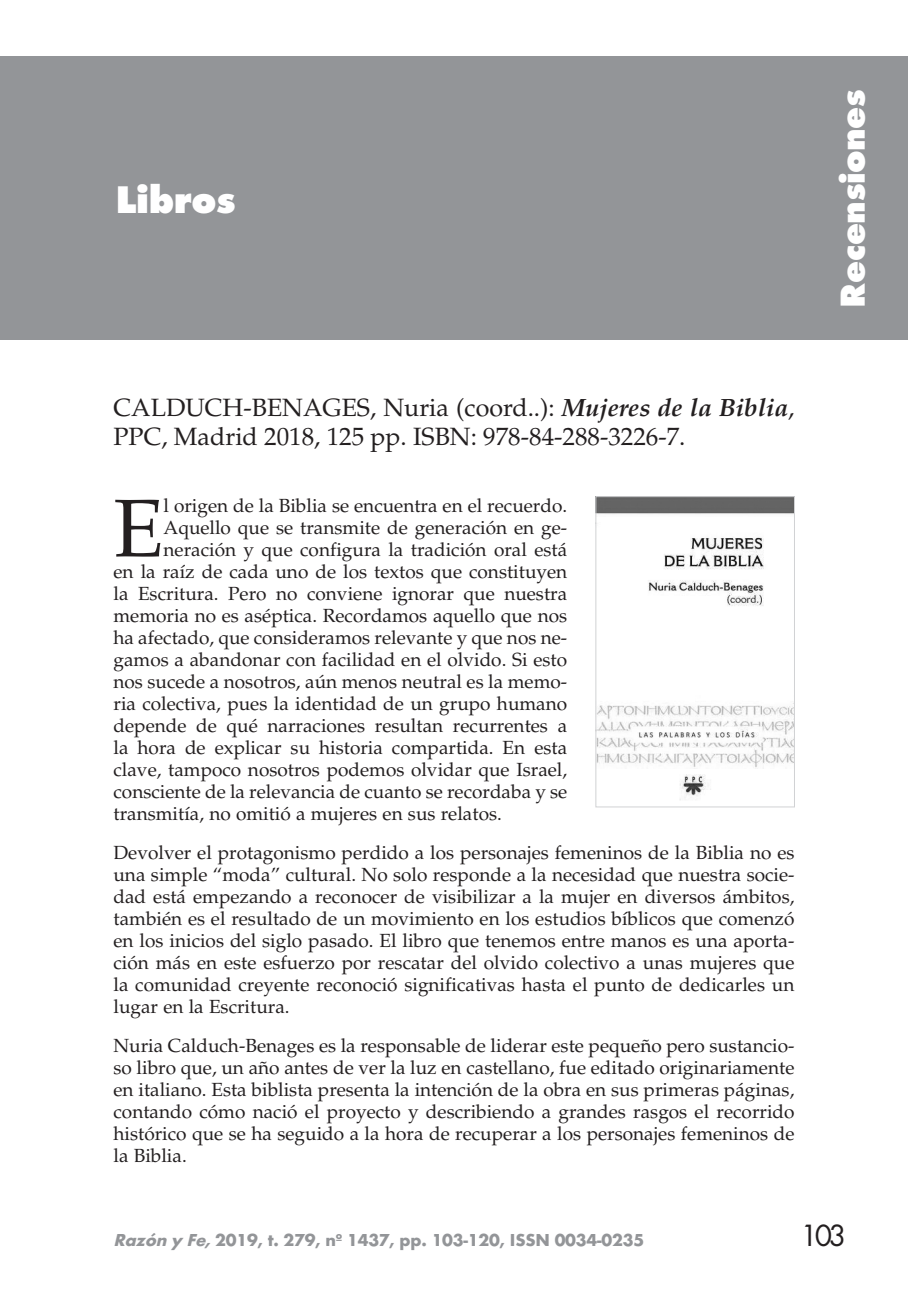
<style>
.page{position:relative;width:908px;height:1304px;background:#fff}
.page>*{position:absolute;margin:0;border:0;box-sizing:border-box;transform-origin:0 0}
.t1{font:81.8px "Palatino";color:#231f20}
.t2{font:800 40px "Futura T";letter-spacing:-.01em;color:#fff}
.t3{font:800 36px "Futura T";letter-spacing:-.01em;color:#fff}
.t4{font:32px "Futura T";color:#231f20}
.t5{font:25px/29px "Palatino";color:#231f20}
.t6{font:19px/22px "Palatino";color:#231f20;text-align:justify}
.t7{font:700 18px "Futura T";letter-spacing:-.01em;color:#939598}
.s1{font-weight:700;font-style:italic}
.s2{font-style:italic}
</style>
<div class="page">
<div style="left:0;top:57px;width:907px;height:283px;background:#939598"></div>
<img style="left:597px;top:498px;width:195px;height:302px">
<div style="left:595px;top:496px;width:199px;height:311px;border:1px solid #d1d2d4"></div>
<h2 class="t2" style="left:115px;top:176px;width:122px">Libros</h2>
<h3 class="t5" style="left:113px;top:393px;width:682px">CALDUCH-BENAGES, Nuria (coord..): <span class="s1">Mujeres de la Biblia</span>,<br>PPC, Madrid 2018, 125 pp. ISBN: 978-84-288-3226-7.</h3>
<h1 class="t1" style="left:113px;top:481px;width:52px">E</h1>
<p class="t6" style="left:163px;top:495px;width:405px">l origen de la Biblia se encuentra en el recuerdo.</p>
<p class="t6" style="left:163px;top:517px;width:405px">Aquello que se transmite de generación en ge-</p>
<p class="t6" style="left:163px;top:539px;width:405px">neración y que configura la tradición oral está</p>
<p class="t6" style="left:113px;top:561px;width:455px">en la raíz de cada uno de los textos que constituyen</p>
<p class="t6" style="left:113px;top:583px;width:455px">la Escritura. Pero no conviene ignorar que nuestra</p>
<p class="t6" style="left:113px;top:605px;width:455px">memoria no es aséptica. Recordamos aquello que nos</p>
<p class="t6" style="left:113px;top:627px;width:455px">ha afectado, que consideramos relevante y que nos ne-</p>
<p class="t6" style="left:113px;top:649px;width:455px">gamos a abandonar con facilidad en el olvido. Si esto</p>
<p class="t6" style="left:113px;top:671px;width:455px">nos sucede a nosotros, aún menos neutral es la memo-</p>
<p class="t6" style="left:113px;top:693px;width:455px">ria colectiva, pues la identidad de un grupo humano</p>
<p class="t6" style="left:113px;top:715px;width:455px">depende de qué narraciones resultan recurrentes a</p>
<p class="t6" style="left:113px;top:737px;width:455px">la hora de explicar su historia compartida. En esta</p>
<p class="t6" style="left:113px;top:759px;width:455px">clave, tampoco nosotros podemos olvidar que Israel,</p>
<p class="t6" style="left:113px;top:781px;width:455px">consciente de la relevancia de cuanto se recordaba y se</p>
<p class="t6" style="left:113px;top:803px;width:389px">transmitía, no omitió a mujeres en sus relatos.</p>
<p class="t6" style="left:113px;top:842px;width:682px">Devolver el protagonismo perdido a los personajes femeninos de la Biblia no es una simple “moda” cultural. No solo responde a la necesidad que nuestra socie&shy;dad está empezando a reconocer de visibilizar a la mujer en diversos ámbitos, también es el resultado de un movimiento en los estudios bíblicos que comenzó en los inicios del siglo pasado. El libro que tenemos entre manos es una aporta&shy;ción más en este esfuerzo por rescatar del olvido colectivo a unas mujeres que la comunidad creyente reconoció significativas hasta el punto de dedicarles un lugar en la Escritura.</p>
<p class="t6" style="left:113px;top:1035px;width:682px">Nuria Calduch-Benages es la responsable de liderar este pequeño pero sustancio&shy;so libro que, un año antes de ver la luz en castellano, fue editado originariamente en italiano. Esta biblista presenta la intención de la obra en sus primeras páginas, contando cómo nació el proyecto y describiendo a grandes rasgos el recorrido histórico que se ha seguido a la hora de recuperar a los personajes femeninos de la Biblia.</p>
<h3 class="t3" style="left:830px;top:308px;width:220px;rotate:-90deg">Recensiones</h3>
<p class="t7" style="left:113px;top:1230px;width:532px"><span class="s2">Razón y Fe,</span>2019, t. 279, nº 1437, pp. 103-120, ISSN 0034-0235</p>
<h3 class="t4" style="left:799px;top:1217px;width:48px">103</h3>
</div>
